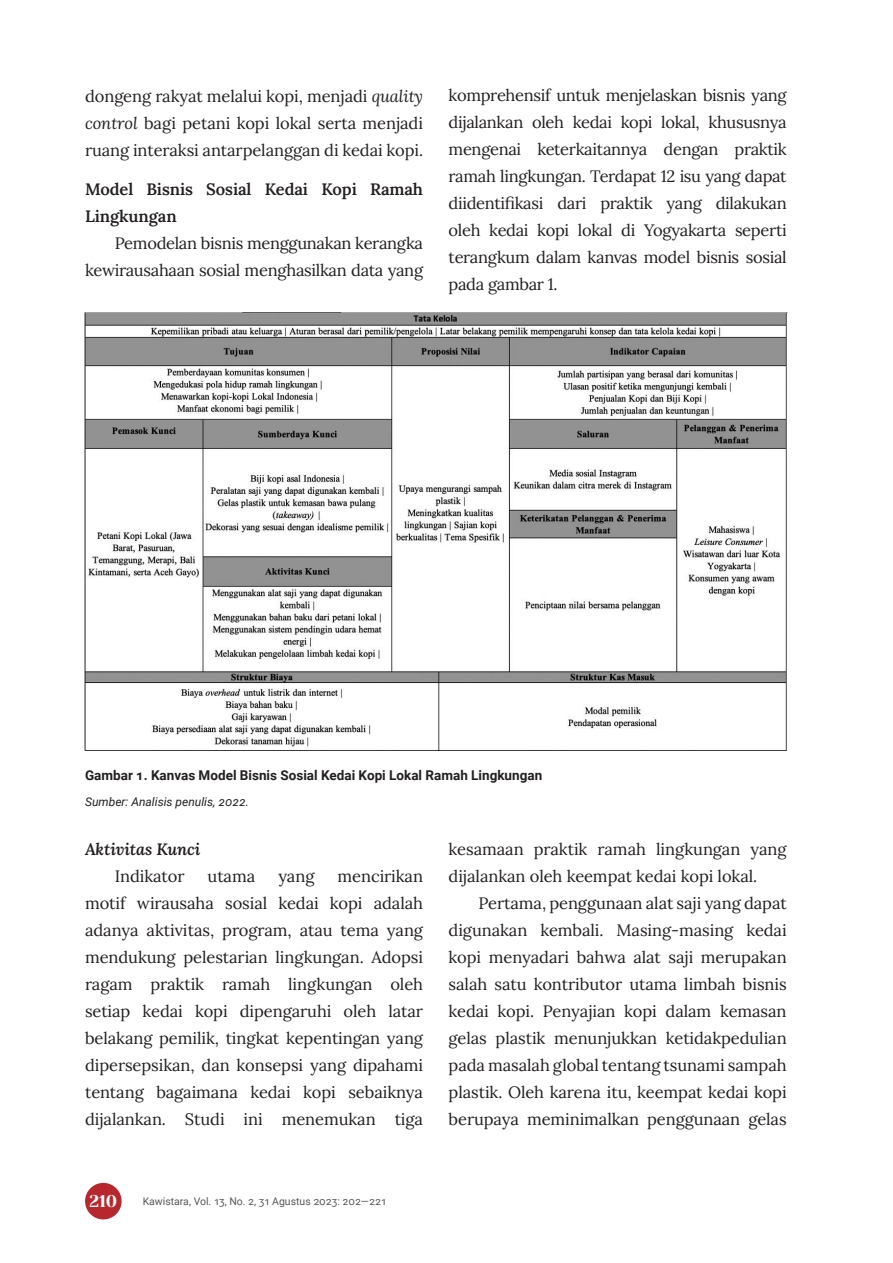
<style>
.page{position:relative;width:893px;height:1263px;background:#fff}
.page>*{position:absolute;margin:0;border:0;box-sizing:border-box;transform-origin:0 0}
.t1{font:16.95px "Yeseva One";color:#fff}
.t2{font:16.5px/27px "Lora";letter-spacing:-.005em;color:#231f20;text-align:justify}
.t3{font:600 16.5px/27px "Lora";letter-spacing:-.005em;color:#231f20}
.t4{font:italic 600 16.5px "Lora";letter-spacing:-.005em;color:#231f20}
.t5{font:700 13.5px "Roboto";color:#231f20}
.t6{font:italic 12px "Roboto";color:#231f20}
.t7{font:10.5px "Roboto";color:#57585a}
.s1{font-style:italic}
</style>
<div class="page">
<div style="left:85px;top:1183px;width:37px;height:36px;background:#b7282e;border-radius:50%"></div>
<img style="left:86px;top:313px;width:701px;height:437px">
<hr style="left:85px;top:313px;width:1px;height:437px;background:#231f20">
<p class="t2" style="left:85px;top:81px;width:340px">dongeng rakyat melalui kopi, menjadi <span class="s1">quality control</span> bagi petani kopi lokal serta menjadi ruang interaksi antarpelanggan di kedai kopi.</p>
<p class="t3" style="left:85px;top:175px;width:340px">Model Bisnis Sosial Kedai Kopi Ramah<br>Lingkungan</p>
<p class="t2" style="left:85px;top:229px;width:340px;text-align:right">Pemodelan bisnis menggunakan kerangka kewirausahaan sosial menghasilkan data yang</p>
<p class="t2" style="left:449px;top:80px;width:340px">komprehensif untuk menjelaskan bisnis yang dijalankan oleh kedai kopi lokal, khususnya mengenai keterkaitannya dengan praktik ramah lingkungan. Terdapat 12 isu yang dapat diidentifikasi dari praktik yang dilakukan oleh kedai kopi lokal di Yogyakarta seperti terangkum dalam kanvas model bisnis sosial pada gambar 1.</p>
<p class="t5" style="left:85px;top:766px;width:459px">Gambar 1. Kanvas Model Bisnis Sosial Kedai Kopi Lokal Ramah Lingkungan</p>
<p class="t6" style="left:85px;top:794px;width:165px">Sumber: Analisis penulis, 2022.</p>
<p class="t4" style="left:85px;top:838px;width:117px">Aktivitas Kunci</p>
<p class="t2" style="left:115px;top:862px;width:71px">Indikator</p>
<p class="t2" style="left:208px;top:862px;width:49px">utama</p>
<p class="t2" style="left:278px;top:862px;width:38px">yang</p>
<p class="t2" style="left:449px;top:835px;width:340px">kesamaan praktik ramah lingkungan yang dijalankan oleh keempat kedai kopi lokal.</p>
<p class="t2" style="left:449px;top:889px;width:340px;text-indent:30px">Pertama, penggunaan alat saji yang dapat digunakan kembali. Masing-masing kedai kopi menyadari bahwa alat saji merupakan salah satu kontributor utama limbah bisnis kedai kopi. Penyajian kopi dalam kemasan gelas plastik menunjukkan ketidakpedulian pada masalah global tentang tsunami sampah plastik. Oleh karena itu, keempat kedai kopi berupaya meminimalkan penggunaan gelas</p>
<p class="t2" style="left:85px;top:862px;width:340px;text-indent:252px">mencirikan motif wirausaha sosial kedai kopi adalah adanya aktivitas, program, atau tema yang mendukung pelestarian lingkungan. Adopsi ragam praktik ramah lingkungan oleh setiap kedai kopi dipengaruhi oleh latar belakang pemilik, tingkat kepentingan yang dipersepsikan, dan konsepsi yang dipahami tentang bagaimana kedai kopi sebaiknya dijalankan. Studi ini menemukan tiga</p>
<p class="t1" style="left:89px;top:1188px;width:29px">210</p>
<p class="t7" style="left:143px;top:1194px;width:245px">Kawistara, Vol. 13, No. 2, 31 Agustus 2023: 202—221</p>
</div>
